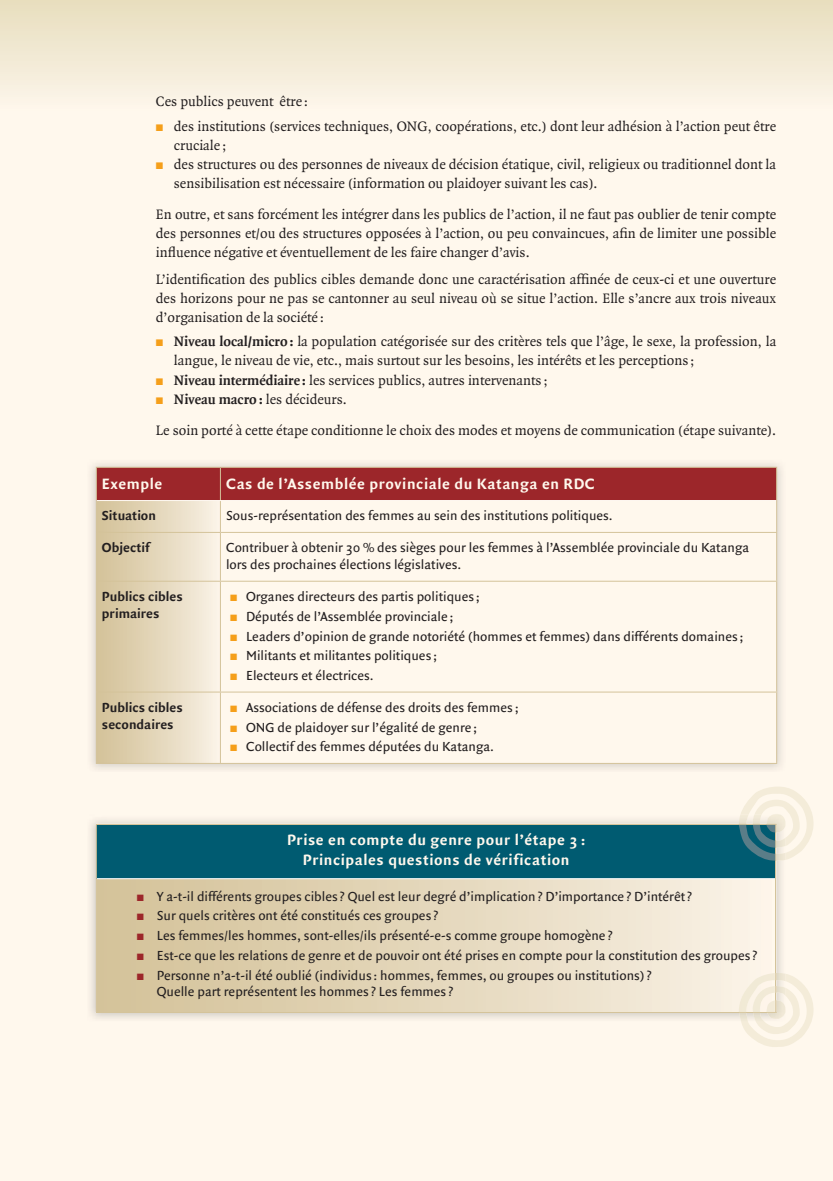
<style>
.page{position:relative;width:833px;height:1181px;background:#fff}
.page>*{position:absolute;margin:0;border:0;box-sizing:border-box;transform-origin:0 0}
.t1{font:700 16.05px/19.4px "Quadraat Sans";letter-spacing:.035em;color:#fff8ed;text-align:center}
.t2{font:14.7px/19px "Quadraat";color:#231f20;text-align:justify}
.t3{font:14.1px/19.8px "Quadraat Sans";color:#231f20}
.t4{font:700 14.1px/17px "Quadraat Sans";color:#231f20}
.s1{color:#f59f1a}
.s2{font-weight:700}
.s3{font-family:"Quadraat";color:#f59f1a}
.s4{font-family:"Quadraat";color:#9c262a}
</style>
<div class="page">
<div style="left:0;top:31px;width:833px;height:1149px;background:#fff8ed"></div>
<div style="left:0;top:0;width:833px;height:112px;background:linear-gradient(to bottom,#e7ddbd,#fdf6eb)"></div>
<img style="left:90px;top:820px;width:693px;height:199px">
<div style="left:96px;top:824px;width:680px;height:54px;background:#005b71"></div>
<svg style="left:97px;top:879px;width:678px;height:132px;background:#e5d8bd"></svg>
<hr style="left:97px;top:878px;width:678px;height:1px;background:#fff">
<hr style="left:96px;top:823px;width:680px;height:1px;background:#d4c39a">
<hr style="left:96px;top:824px;width:1px;height:54px;background:#d4c39a">
<hr style="left:775px;top:824px;width:1px;height:54px;background:#d4c39a">
<hr style="left:96px;top:878px;width:1px;height:133px;background:#d4c39a">
<hr style="left:775px;top:878px;width:1px;height:133px;background:#d4c39a">
<hr style="left:96px;top:1011px;width:680px;height:1px;background:#d4c39a">
<svg style="left:738px;top:787px;width:75px;height:73px"></svg>
<svg style="left:738px;top:972px;width:75px;height:74px"></svg>
<img style="left:91px;top:463px;width:691px;height:307px">
<svg style="left:97px;top:467px;width:679px;height:295px;background:#c79081"></svg>
<svg style="left:221px;top:501px;width:555px;height:261px"></svg>
<hr style="left:96px;top:466px;width:124px;height:1px;background:#d4c39a">
<hr style="left:96px;top:467px;width:1px;height:33px;background:#d4c39a">
<hr style="left:220px;top:466px;width:557px;height:1px;background:#d4c39a">
<hr style="left:776px;top:467px;width:1px;height:33px;background:#d4c39a">
<hr style="left:96px;top:500px;width:1px;height:32px;background:#d4c39a">
<hr style="left:776px;top:500px;width:1px;height:32px;background:#d4c39a">
<hr style="left:96px;top:533px;width:1px;height:47px;background:#d4c39a">
<hr style="left:776px;top:533px;width:1px;height:47px;background:#d4c39a">
<hr style="left:96px;top:581px;width:1px;height:110px;background:#d4c39a">
<hr style="left:776px;top:581px;width:1px;height:110px;background:#d4c39a">
<hr style="left:96px;top:692px;width:1px;height:70px;background:#d4c39a">
<hr style="left:776px;top:692px;width:1px;height:70px;background:#d4c39a">
<hr style="left:96px;top:762px;width:681px;height:1px;background:#d4c39a">
<hr style="left:96px;top:532px;width:124px;height:1px;background:#d4c39a">
<hr style="left:96px;top:580px;width:124px;height:1px;background:#d4c39a">
<hr style="left:96px;top:691px;width:124px;height:1px;background:#d4c39a">
<hr style="left:220px;top:467px;width:1px;height:33px;background:#d4c39a">
<hr style="left:220px;top:501px;width:1px;height:31px;background:#d4c39a">
<hr style="left:220px;top:533px;width:1px;height:47px;background:#d4c39a">
<hr style="left:220px;top:581px;width:1px;height:110px;background:#d4c39a">
<hr style="left:220px;top:692px;width:1px;height:70px;background:#d4c39a">
<hr style="left:220px;top:532px;width:557px;height:1px;background:#d4c39a">
<hr style="left:220px;top:580px;width:557px;height:1px;background:#d4c39a">
<hr style="left:220px;top:691px;width:557px;height:1px;background:#d4c39a">
<hr style="left:97px;top:500px;width:679px;height:1px;background:#fffaf3">
<p class="t2" style="left:156px;top:90px;width:621px;line-height:24.3px">Ces publics peuvent être :<br><span class="s1">π</span> des institutions (services techniques, ONG, coopérations, etc.) dont leur adhésion à l’action peut être</p>
<p class="t2" style="left:174px;top:136px;width:54px">cruciale ;</p>
<p class="t2" style="left:156px;top:155px;width:621px"><span class="s1">π</span> des structures ou des personnes de niveaux de décision étatique, civil, religieux ou traditionnel dont la</p>
<p class="t2" style="left:174px;top:174px;width:425px">sensibilisation est nécessaire (information ou plaidoyer suivant les cas).</p>
<p class="t2" style="left:156px;top:206px;width:621px">En outre, et sans forcément les intégrer dans les publics de l’action, il ne faut pas oublier de tenir compte des personnes et/ou des structures opposées à l’action, ou peu convaincues, afin de limiter une possible influence négative et éventuellement de les faire changer d’avis.</p>
<p class="t2" style="left:156px;top:271px;width:622px">L’identification des publics cibles demande donc une caractérisation affinée de ceux-ci et une ouverture des horizons pour ne pas se cantonner au seul niveau où se situe l’action. Elle s’ancre aux trois niveaux d’organisation de la société :</p>
<p class="t2" style="left:156px;top:333px;width:622px"><span class="s1">π</span> <span class="s2">Niveau local/micro :</span> la population catégorisée sur des critères tels que l’âge, le sexe, la profession, la</p>
<p class="t2" style="left:174px;top:352px;width:522px">langue, le niveau de vie, etc., mais surtout sur les besoins, les intérêts et les perceptions ;</p>
<p class="t2" style="left:156px;top:371px;width:393px"><span class="s1">π</span> <span class="s2">Niveau intermédiaire :</span> les services publics, autres intervenants ;</p>
<p class="t2" style="left:156px;top:390px;width:192px"><span class="s1">π</span> <span class="s2">Niveau macro :</span> les décideurs.</p>
<p class="t2" style="left:156px;top:421px;width:621px">Le soin porté à cette étape conditionne le choix des modes et moyens de communication (étape suivante).</p>
<p class="t1" style="left:102px;top:474px;width:62px">Exemple</p>
<p class="t1" style="left:226px;top:474px;width:370px">Cas de l’Assemblée provinciale du Katanga en RDC</p>
<p class="t4" style="left:102px;top:508px;width:55px">Situation</p>
<p class="t3" style="left:226px;top:507px;width:388px">Sous-représentation des femmes au sein des institutions politiques.</p>
<p class="t4" style="left:102px;top:540px;width:50px">Objectif</p>
<p class="t3" style="left:226px;top:540px;width:524px;line-height:17px">Contribuer à obtenir 30 % des sièges pour les femmes à l’Assemblée provinciale du Katanga lors des prochaines élections législatives.</p>
<p class="t4" style="left:102px;top:589px;width:82px">Publics cibles primaires</p>
<p class="t3" style="left:230px;top:588px;width:515px"><span class="s3">π</span> Organes directeurs des partis politiques ;<br><span class="s3">π</span> Députés de l’Assemblée provinciale ;<br><span class="s3">π</span> Leaders d’opinion de grande notoriété (hommes et femmes) dans différents domaines ; <span class="s3">π</span> Militants et militantes politiques ;<br><span class="s3">π</span> Electeurs et électrices.</p>
<p class="t4" style="left:102px;top:699px;width:82px">Publics cibles secondaires</p>
<p class="t3" style="left:230px;top:698px;width:290px"><span class="s3">π</span> Associations de défense des droits des femmes ; <span class="s3">π</span> ONG de plaidoyer sur l’égalité de genre ;<br><span class="s3">π</span> Collectif des femmes députées du Katanga.</p>
<p class="t1" style="left:287px;top:831px;width:299px">Prise en compte du genre pour l’étape 3 :<br>Principales questions de vérification</p>
<p class="t3" style="left:137px;top:887px;width:622px"><span class="s4">π</span> Y a-t-il différents groupes cibles ? Quel est leur degré d’implication ? D’importance ? D’intérêt ?<br><span class="s4">π</span> Sur quels critères ont été constitués ces groupes ?<br><span class="s4">π</span> Les femmes/les hommes, sont-elles/ils présenté-e-s comme groupe homogène ?<br><span class="s4">π</span> Est-ce que les relations de genre et de pouvoir ont été prises en compte pour la constitution des groupes ? <span class="s4">π</span> Personne n’a-t-il été oublié (individus : hommes, femmes, ou groupes ou institutions) ?</p>
<p class="t3" style="left:157px;top:983px;width:298px">Quelle part représentent les hommes ? Les femmes ?</p>
</div>
